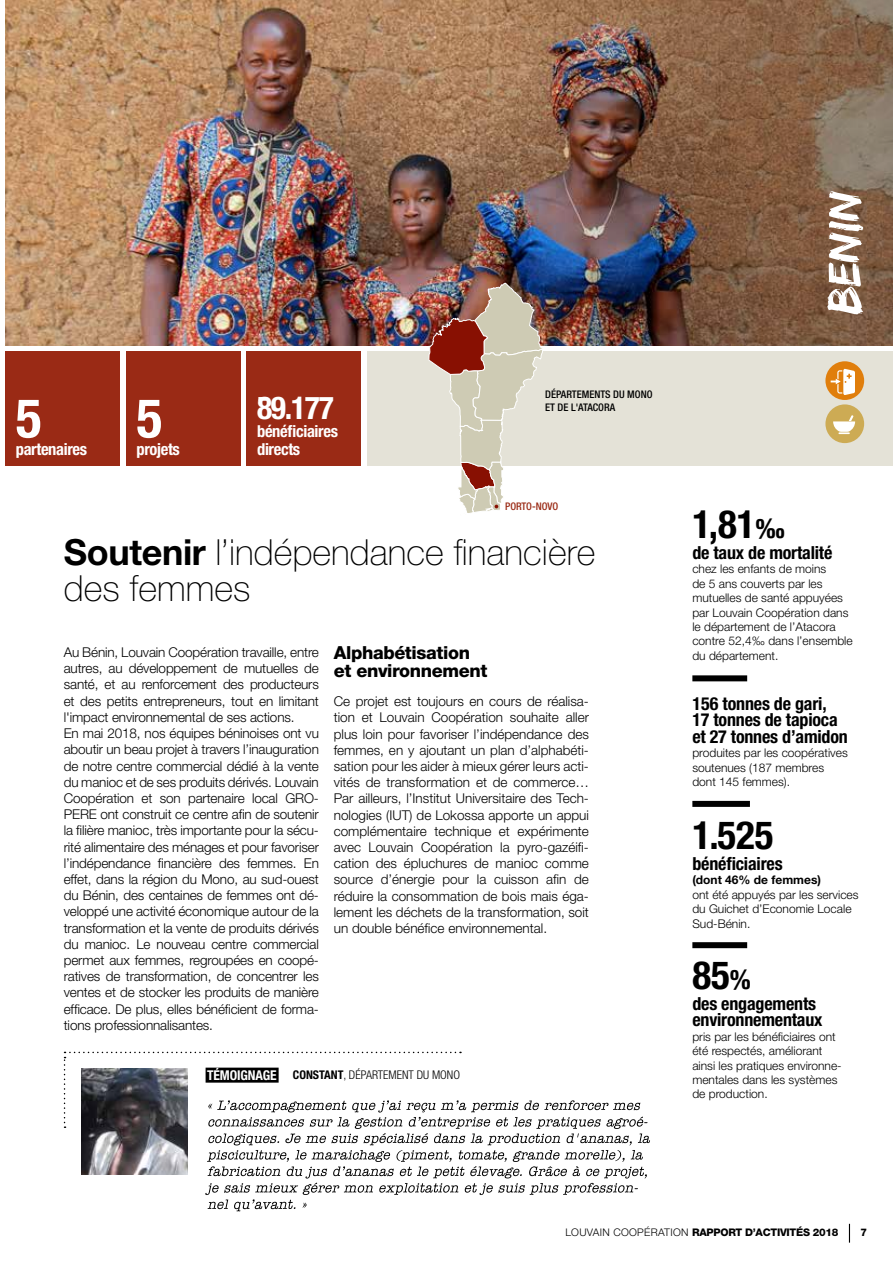
<style>
.page{position:relative;width:893px;height:1263px;background:#fff}
.page>*{position:absolute;margin:0;border:0;box-sizing:border-box;transform-origin:0 0}
.t1{font:700 condensed 54px "Helvetica Neue LT Pro";color:#fff}
.t2{font:700 condensed 39px "Helvetica Neue LT Pro";color:#000}
.t3{font:100 36px/36px "Helvetica Neue LT Pro";color:#000}
.t4{font:700 condensed 31.5px "Helvetica Neue LT Pro";color:#fff}
.t5{font:700 condensed 18px/16.5px "Helvetica Neue LT Pro";letter-spacing:-.01em;color:#000}
.t6{font:800 18px/18px "Helvetica Neue LT Pro";letter-spacing:-.02em;color:#000}
.t7{font:700 condensed 16.5px/18px "Helvetica Neue LT Pro";letter-spacing:-.02em;color:#fff}
.t8{font:300 13.5px/16.2px "Helvetica Neue LT Pro";letter-spacing:-.01em;color:#000}
.t9{font:300 12px/14.4px "Helvetica Neue LT Pro";color:#000}
.t10{font:300 condensed 12px "Helvetica Neue LT Pro";color:#000}
.t11{font:700 12px "Helvetica Neue LT Pro";color:#000}
.t12{font:800 10.5px "Helvetica Neue LT Pro";letter-spacing:-.025em;color:#000}
.t13{font:500 condensed 10.5px/12.6px "Helvetica Neue LT Pro";color:#000}
.t14{font:500 condensed 10.5px "Helvetica Neue LT Pro";color:#9a2a15}
.s1{font-size:27px}
.s2{font-weight:700}
.s3{font-weight:700;font-size:13.5px;color:#fff}
.s4{font-weight:300}
</style>
<div class="page">
<svg style="left:849px;top:1224px;width:1px;height:18px"></svg>
<div style="left:368px;top:351px;width:525px;height:115px;background:#e4e2d7"></div>
<div style="left:126px;top:351px;width:115px;height:115px;background:#9a2a15"></div>
<div style="left:5px;top:351px;width:115px;height:115px;background:#9a2a15"></div>
<div style="left:246px;top:351px;width:115px;height:115px;background:#9a2a15"></div>
<div style="left:692px;top:675px;width:55px;height:6px;background:#000"></div>
<div style="left:692px;top:942px;width:55px;height:6px;background:#000"></div>
<div style="left:692px;top:801px;width:58px;height:6px;background:#000"></div>
<img style="left:5px;top:0;width:443px;height:345px">
<img style="left:448px;top:0;width:445px;height:345px">
<svg style="left:827px;top:191px;width:36px;height:123px"></svg>
<svg style="left:428px;top:282px;width:115px;height:231px"></svg>
<svg style="left:64px;top:1052px;width:586px;height:159px"></svg>
<img style="left:82px;top:1068px;width:106px;height:107px">
<div style="left:825px;top:361px;width:39px;height:39px;background:#e07e0c;border-radius:50%"></div>
<svg style="left:831px;top:369px;width:24px;height:26px"></svg>
<div style="left:825px;top:404px;width:39px;height:39px;background:#cdab54;border-radius:50%"></div>
<svg style="left:833px;top:415px;width:22px;height:19px"></svg>
<h1 class="t1" style="left:16px;top:385px;width:27px">5</h1>
<p class="t7" style="left:16px;top:440px;width:73px">partenaires</p>
<h1 class="t1" style="left:136px;top:385px;width:27px">5</h1>
<p class="t7" style="left:136px;top:440px;width:45px">projets</p>
<h3 class="t4" style="left:257px;top:389px;width:78px">-89.177</h3>
<p class="t7" style="left:257px;top:422px;width:82px">bénéficiaires directs</p>
<p class="t13" style="left:545px;top:388px;width:109px">DÉPARTEMENTS DU MONO<br>ET DE L'ATACORA</p>
<p class="t14" style="left:505px;top:500px;width:55px">PORTO-NOVO</p>
<h2 class="t2" style="left:692px;top:501px;width:94px">1,81<span class="s1">‰</span></h2>
<h3 class="t5" style="left:692px;top:544px;width:142px">de taux de mortalité</h3>
<p class="t9" style="left:692px;top:562px;width:162px">chez les enfants de moins<br>de 5 ans couverts par les mutuelles de santé appuyées par Louvain Coopération dans le département de l’Atacora contre 52,4‰ dans l’ensemble du département.</p>
<h3 class="t3" style="left:64px;top:534px;width:533px"><span class="s2">Soutenir</span> l’indépendance financière des femmes</h3>
<p class="t8" style="left:64px;top:644px;width:257px">Au Bénin, Louvain Coopération travaille, entre autres, au développement de mutuelles de santé, et au renforcement des producteurs et des petits entrepreneurs, tout en limitant l'impact environnemental de ses actions.<br>En mai 2018, nos équipes béninoises ont vu aboutir un beau projet à travers l’inauguration de notre centre commercial dédié à la vente du manioc et de ses produits dérivés. Louvain Coopération et son partenaire local GRO-PERE ont construit ce centre afin de soutenir la filière manioc, très importante pour la sécu&shy;rité alimentaire des ménages et pour favoriser l’indépendance financière des femmes. En effet, dans la région du Mono, au sud-ouest du Bénin, des centaines de femmes ont dé&shy;veloppé une activité économique autour de la transformation et la vente de produits dérivés du manioc. Le nouveau centre commercial permet aux femmes, regroupées en coopé&shy;ratives de transformation, de concentrer les ventes et de stocker les produits de manière efficace. De plus, elles bénéficient de forma&shy;tions professionnalisantes.</p>
<h3 class="t6" style="left:334px;top:644px;width:155px">Alphabétisation et environnement</h3>
<p class="t8" style="left:334px;top:693px;width:257px;text-align:justify">Ce projet est toujours en cours de réalisa&shy;tion et Louvain Coopération souhaite aller plus loin pour favoriser l’indépendance des femmes, en y ajoutant un plan d’alphabéti&shy;sation pour les aider à mieux gérer leurs acti&shy;vités de transformation et de commerce… Par ailleurs, l’Institut Universitaire des Tech&shy;nologies (IUT) de Lokossa apporte un appui complémentaire technique et expérimente avec Louvain Coopération la pyro-gazéifi&shy;cation des épluchures de manioc comme source d’énergie pour la cuisson afin de réduire la consommation de bois mais éga&shy;lement les déchets de la transformation, soit un double bénéfice environnemental.</p>
<h3 class="t5" style="left:692px;top:695px;width:157px">156 tonnes de gari,<br>17 tonnes de tapioca et 27 tonnes d’amidon</h3>
<p class="t9" style="left:692px;top:745px;width:157px">produites par les coopératives soutenues (187 membres dont 145 femmes).</p>
<h2 class="t2" style="left:692px;top:812px;width:83px">1.525</h2>
<h3 class="t5" style="left:692px;top:855px;width:92px">bénéficiaires</h3>
<p class="t11" style="left:692px;top:873px;width:130px">(dont 46% de femmes)</p>
<p class="t9" style="left:692px;top:887px;width:168px">ont été appuyés par les services du Guichet d’Economie Locale<br>Sud-Bénin.</p>
<h2 class="t2" style="left:692px;top:952px;width:60px">85<span class="s1">%</span></h2>
<h3 class="t5" style="left:692px;top:995px;width:132px">des engagements environnementaux</h3>
<p class="t9" style="left:692px;top:1029px;width:151px">pris par les bénéficiaires ont été respectés, améliorant ainsi les pratiques environne&shy;mentales dans les systèmes de production.</p>
<p class="t10" style="left:207px;top:1068px;width:254px"><span class="s3">TÉMOIGNAGE</span> <span class="s2">CONSTANT</span>, DÉPARTEMENT DU MONO</p>
<p class="t12" style="left:565px;top:1225px;width:275px"><span class="s4">LOUVAIN COOPÉRATION</span> RAPPORT D’ACTIVITÉS 2018</p>
<p class="t12" style="left:860px;top:1225px;width:8px">7</p>
</div>
